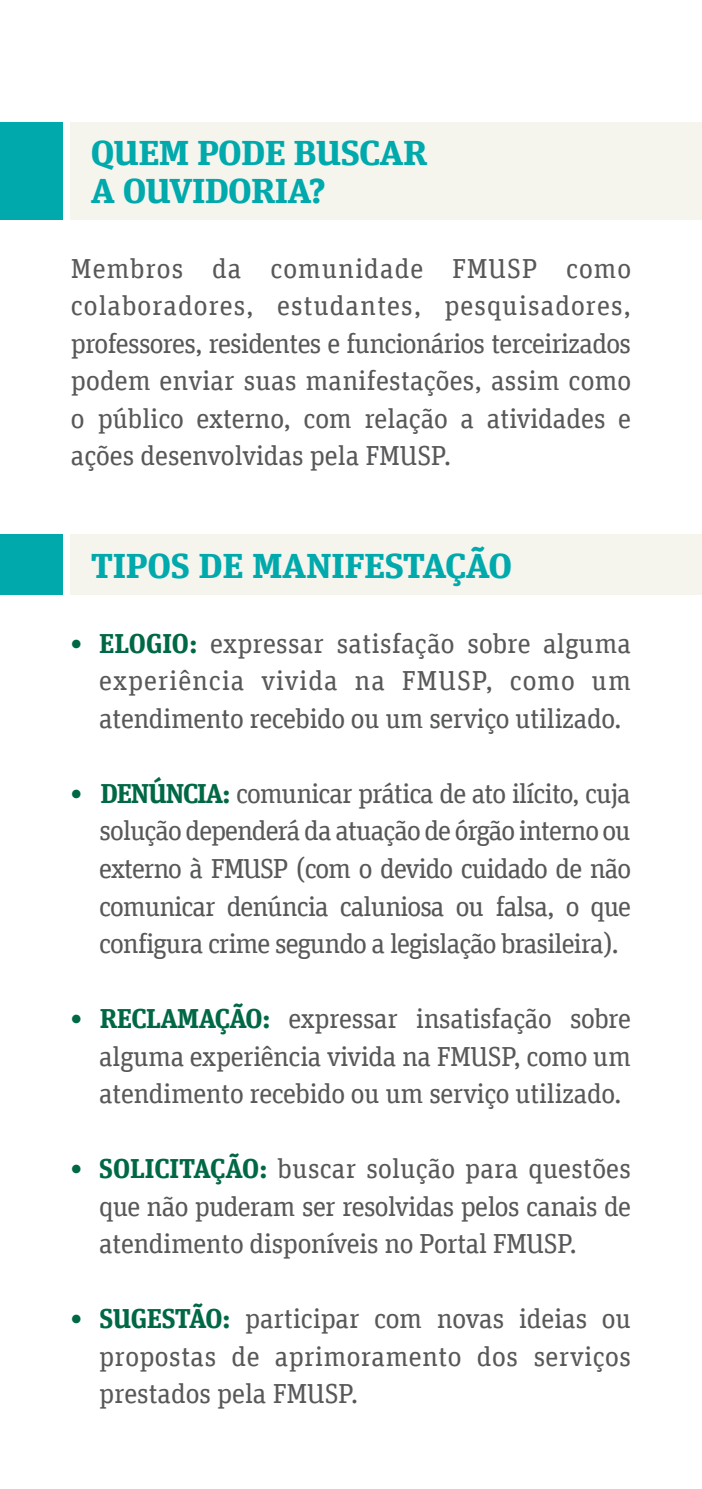
<style>
.page{position:relative;width:702px;height:1489px;background:#fff}
.page>*{position:absolute;margin:0;border:0;box-sizing:border-box;transform-origin:0 0}
.t1{font:700 35px "Unit Slab Offc";letter-spacing:-.015em;color:#00a9ab;scale:1.09 1}
.t2{font:27.5px/37.5px "Unit Slab Offc";letter-spacing:-.02em;color:#57585a;text-align:justify}
.t3{font:700 27.5px "Unit Slab Offc";color:#006847}
.s1{font-weight:700;color:#006847}
</style>
<div class="page">
<div style="left:71px;top:535px;width:631px;height:60px;background:#f5f5ee"></div>
<div style="left:0;top:535px;width:62px;height:60px;background:#00a9ab"></div>
<div style="left:71px;top:122px;width:631px;height:97px;background:#f5f5ee"></div>
<div style="left:0;top:122px;width:62px;height:97px;background:#00a9ab"></div>
<p class="t1" style="left:91px;top:132px;width:45px">QUEM</p>
<p class="t1" style="left:197px;top:132px;width:41px">PODE</p>
<p class="t1" style="left:293px;top:132px;width:42px">BUSCAR</p>
<p class="t1" style="left:71px;top:169px;width:68px">A OUVIDORIA</p>
<p class="t1" style="left:309px;top:169px;width:17px">?</p>
<p class="t2" style="left:71px;top:249px;width:561px">Membros da comunidade FMUSP como colaboradores, estudantes, pesquisadores, professores, residentes e funcionários terceirizados podem enviar suas manifestações, assim como o público externo, com relação a atividades e ações desenvolvidas pela FMUSP.</p>
<p class="t1" style="left:71px;top:544px;width:188px">TIPOSDEMANI</p>
<p class="t1" style="left:344px;top:544px;width:39px">FESTAÇÃO</p>
<p class="t2" style="left:99px;top:624px;width:533px;text-indent:-28px"><span class="s1">• ELOGIO:</span> expressar satisfação sobre alguma experiência vivida na FMUSP, como um atendimento recebido ou um serviço utilizado.</p>
<p class="t2" style="left:99px;top:774px;width:533px;text-indent:-28px"><span class="s1">• DENÚNCIA:</span> comunicar prática de ato ilícito, cuja solução dependerá da atuação de órgão interno ou externo à FMUSP (com o devido cuidado de não comunicar denúncia caluniosa ou falsa, o que configura crime segundo a legislação brasileira).</p>
<p class="t2" style="left:99px;top:999px;width:533px;text-indent:-28px"><span class="s1">• RECLAMAÇÃO:</span> expressar insatisfação sobre alguma experiência vivida na FMUSP, como um atendimento recebido ou um serviço utilizado.</p>
<p class="t3" style="left:71px;top:1151px;width:44px">• SOLICITAÇÃO</p>
<p class="t2" style="left:99px;top:1149px;width:533px;text-indent:160px"><span class="s1">:</span> buscar solução para questões que não puderam ser resolvidas pelos canais de atendimento disponíveis no Portal FMUSP.</p>
<p class="t2" style="left:99px;top:1299px;width:533px;text-indent:-28px"><span class="s1">• SUGESTÃO:</span> participar com novas ideias ou propostas de aprimoramento dos serviços prestados pela FMUSP.</p>
</div>
